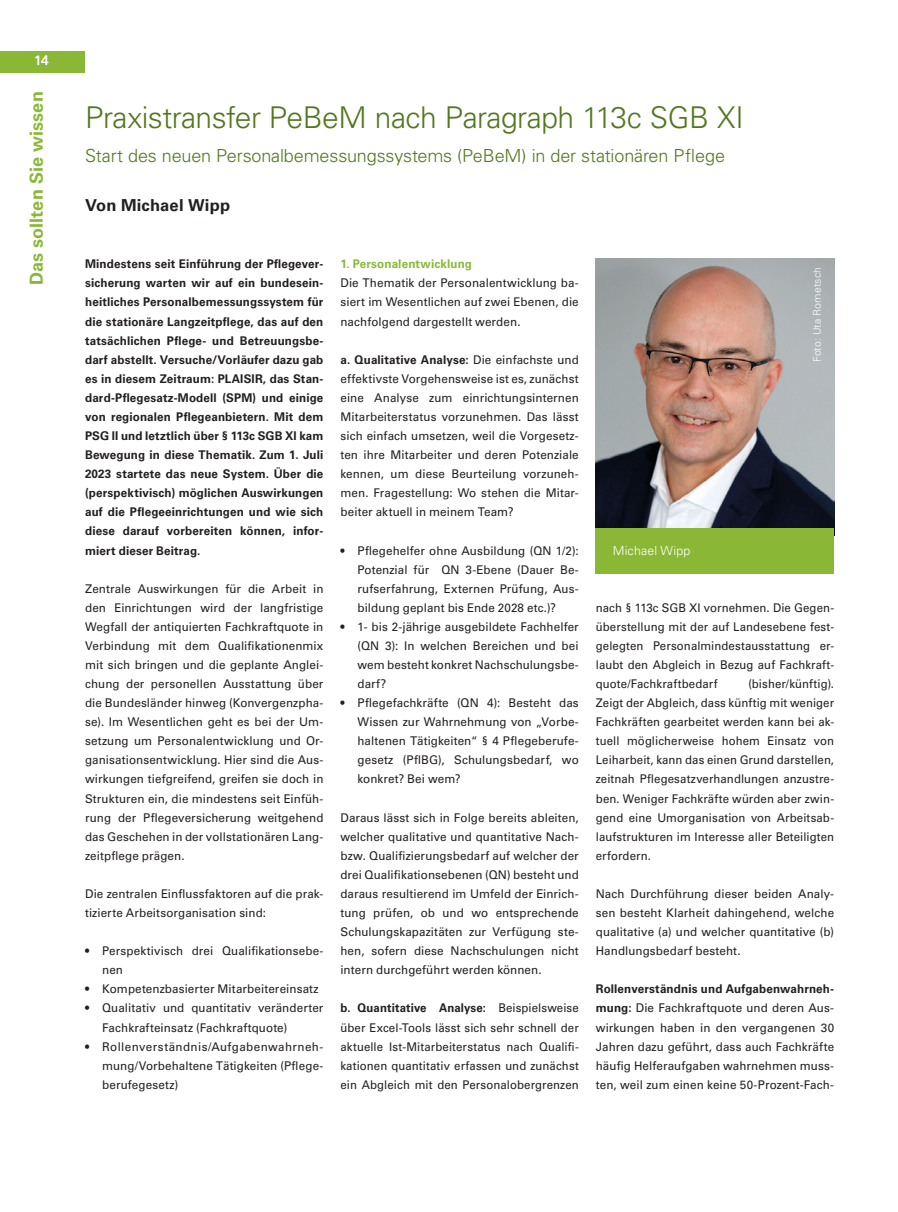
<style>
.page{position:relative;width:898px;height:1212px;background:#fff}
.page>*{position:absolute;margin:0;border:0;box-sizing:border-box;transform-origin:0 0}
.t1{font:300 30px "Univers LT Std";letter-spacing:-.015em;color:#53771d}
.t2{font:300 18px "Univers LT Std";letter-spacing:-.01em;color:#53771d}
.t3{font:700 18px "Univers LT Std";letter-spacing:.005em;color:#8ab836}
.t4{font:700 16.5px "Univers LT Std";letter-spacing:.01em;color:#231f20}
.t5{font:13.5px "Univers LT Std";color:#fff}
.t6{font:300 12.45px "Univers LT Std";letter-spacing:.01em;color:#fff}
.t7{font:12px/19px "Univers LT Std";letter-spacing:.005em;color:#231f20;text-align:justify}
.t8{font:12px/19px "Univers LT Std";letter-spacing:.005em;color:#231f20;text-align:justify;scale:.95 1}
.t9{font:700 12px/19px "Univers LT Std";letter-spacing:.01em;color:#231f20;text-align:justify}
.t10{font:700 12px "Univers LT Std";letter-spacing:.015em;color:#8ab836}
.t11{font:300 10.5px "Univers LT Std";letter-spacing:.015em;color:#fff}
.s1{font-weight:700}
</style>
<div class="page">
<div style="left:0;top:51px;width:85px;height:21px;background:#8ab836"></div>
<img style="left:595px;top:258px;width:238px;height:270px">
<div style="left:595px;top:528px;width:238px;height:45px;background:#8ab836"></div>
<p class="t5" style="left:34px;top:52px;width:16px">14</p>
<h2 class="t3" style="left:26px;top:285px;width:195px;rotate:-90deg">Das sollten Sie wissen</h2>
<h1 class="t1" style="left:85px;top:99px;width:659px">Praxistransfer PeBeM nach Paragraph 113c SGB XI</h1>
<h2 class="t2" style="left:85px;top:145px;width:641px">Start des neuen Personalbemessungssystems (PeBeM) in der stationären Pflege</h2>
<h3 class="t4" style="left:85px;top:196px;width:146px">Von Michael Wipp</h3>
<p class="t9" style="left:85px;top:255px;width:240px">Mindestens seit Einführung der Pflegever&shy;sicherung warten wir auf ein bundesein&shy;heitliches Personalbemessungssystem für die stationäre Langzeitpflege, das auf den tatsächlichen Pflege- und Betreuungsbe&shy;darf abstellt. Versuche/Vorläufer dazu gab es in diesem Zeitraum: PLAISIR, das Stan&shy;dard-Pflegesatz-Modell (SPM) und einige von regionalen Pflegeanbietern. Mit dem PSG II und letztlich über § 113c SGB XI kam Bewegung in diese Thematik. Zum 1. Juli 2023 startete das neue System. Über die (perspektivisch) möglichen Auswirkungen auf die Pflegeeinrichtungen und wie sich diese darauf vorbereiten können, infor&shy;miert dieser Beitrag.</p>
<p class="t7" style="left:85px;top:579px;width:240px">Zentrale Auswirkungen für die Arbeit in den Einrichtungen wird der langfristige Wegfall der antiquierten Fachkraftquote in Verbindung mit dem Qualifikationenmix mit sich bringen und die geplante Anglei&shy;chung der personellen Ausstattung über die Bundesländer hinweg (Konvergenzpha&shy;se). Im Wesentlichen geht es bei der Um&shy;setzung um Personalentwicklung und Or&shy;ganisationsentwicklung. Hier sind die Aus&shy;wirkungen tiefgreifend, greifen sie doch in Strukturen ein, die mindestens seit Einfüh&shy;rung der Pflegeversicherung weitgehend das Geschehen in der vollstationären Lang&shy;zeitpflege prägen.</p>
<p class="t7" style="left:85px;top:884px;width:240px">Die zentralen Einflussfaktoren auf die prak&shy;tizierte Arbeitsorganisation sind:</p>
<p class="t7" style="left:102px;top:941px;width:223px;text-indent:-17px">• Perspektivisch drei Qualifikationsebe&shy;nen</p>
<p class="t7" style="left:85px;top:979px;width:235px">• Kompetenzbasierter Mitarbeitereinsatz</p>
<p class="t7" style="left:102px;top:999px;width:223px;text-indent:-17px">• Qualitativ und quantitativ veränderter<br>Fachkrafteinsatz (Fachkraftquote)</p>
<p class="t7" style="left:102px;top:1037px;width:223px;text-indent:-17px">• Rollenverständnis/Aufgabenwahrneh&shy;mung/Vorbehaltene Tätigkeiten (Pflege&shy;berufegesetz)</p>
<p class="t10" style="left:340px;top:257px;width:133px">1. Personalentwicklung</p>
<p class="t7" style="left:340px;top:274px;width:240px">Die Thematik der Personalentwicklung ba&shy;siert im Wesentlichen auf zwei Ebenen, die nachfolgend dargestellt werden.</p>
<p class="t7" style="left:340px;top:350px;width:240px"><span class="s1">a. Qualitative Analyse:</span> Die einfachste und effektivste Vorgehensweise ist es, zunächst eine Analyse zum einrichtungsinternen Mitarbeiterstatus vorzunehmen. Das lässt sich einfach umsetzen, weil die Vorgesetz&shy;ten ihre Mitarbeiter und deren Potenziale kennen, um diese Beurteilung vorzuneh&shy;men. Fragestellung: Wo stehen die Mitar&shy;beiter aktuell in meinem Team?</p>
<p class="t7" style="left:357px;top:541px;width:223px;text-indent:-17px">• Pflegehelfer ohne Ausbildung (QN 1/2):<br>Potenzial für QN 3-Ebene (Dauer Be&shy;rufserfahrung, Externen Prüfung, Aus&shy;bildung geplant bis Ende 2028 etc.)?</p>
<p class="t7" style="left:357px;top:617px;width:223px;text-indent:-17px">• 1- bis 2-jährige ausgebildete Fachhelfer (QN 3): In welchen Bereichen und bei wem besteht konkret Nachschulungsbe&shy;darf?</p>
<p class="t7" style="left:357px;top:693px;width:223px;text-indent:-17px">• Pflegefachkräfte (QN 4): Besteht das Wissen zur Wahrnehmung von „Vorbe&shy;haltenen Tätigkeiten“ § 4 Pflegeberufe&shy;gesetz (PflBG), Schulungsbedarf, wo konkret? Bei wem?</p>
<p class="t7" style="left:340px;top:808px;width:240px">Daraus lässt sich in Folge bereits ableiten, welcher qualitative und quantitative Nach&shy;bzw. Qualifizierungsbedarf auf welcher der drei Qualifikationsebenen (QN) besteht und daraus resultierend im Umfeld der Einrich&shy;tung prüfen, ob und wo entsprechende Schulungskapazitäten zur Verfügung ste&shy;hen, sofern diese Nachschulungen nicht intern durchgeführt werden können.</p>
<p class="t8" style="left:340px;top:999px;width:252px"><span class="s1">b. Quantitative Analyse:</span> Beispielsweise über Excel-Tools lässt sich sehr schnell der aktuelle Ist-Mitarbeiterstatus nach Qualifi&shy;kationen quantitativ erfassen und zunächst ein Abgleich mit den Personalobergrenzen</p>
<p class="t6" style="left:612px;top:543px;width:79px">Michael Wipp</p>
<p class="t11" style="left:810px;top:362px;width:97px;rotate:-90deg">Foto: Uta Rometsch</p>
<p class="t8" style="left:595px;top:598px;width:252px">nach § 113c SGB XI vornehmen. Die Gegen&shy;überstellung mit der auf Landesebene fest&shy;gelegten Personalmindestausstattung er&shy;laubt den Abgleich in Bezug auf Fachkraft&shy;quote/Fachkraftbedarf</p>
<p class="t8" style="left:595px;top:674px;width:252px;text-indent:152px">(bisher/künftig).<br>Zeigt der Abgleich, dass künftig mit weniger Fachkräften gearbeitet werden kann bei ak&shy;tuell möglicherweise hohem Einsatz von Leiharbeit, kann das einen Grund darstellen, zeitnah Pflegesatzverhandlungen anzustre&shy;ben. Weniger Fachkräfte würden aber zwin&shy;gend eine Umorganisation von Arbeitsab&shy;laufstrukturen im Interesse aller Beteiligten erfordern.</p>
<p class="t7" style="left:595px;top:884px;width:240px">Nach Durchführung dieser beiden Analy&shy;sen besteht Klarheit dahingehend, welche qualitative (a) und welcher quantitative (b)<br>Handlungsbedarf besteht.</p>
<p class="t7" style="left:595px;top:980px;width:240px"><span class="s1">Rollenverständnis und Aufgabenwahrneh&shy;mung:</span> Die Fachkraftquote und deren Aus&shy;wirkungen haben in den vergangenen 30<br>Jahren dazu geführt, dass auch Fachkräfte häufig Helferaufgaben wahrnehmen muss&shy;ten, weil zum einen keine 50-Prozent-Fach-</p>
</div>
